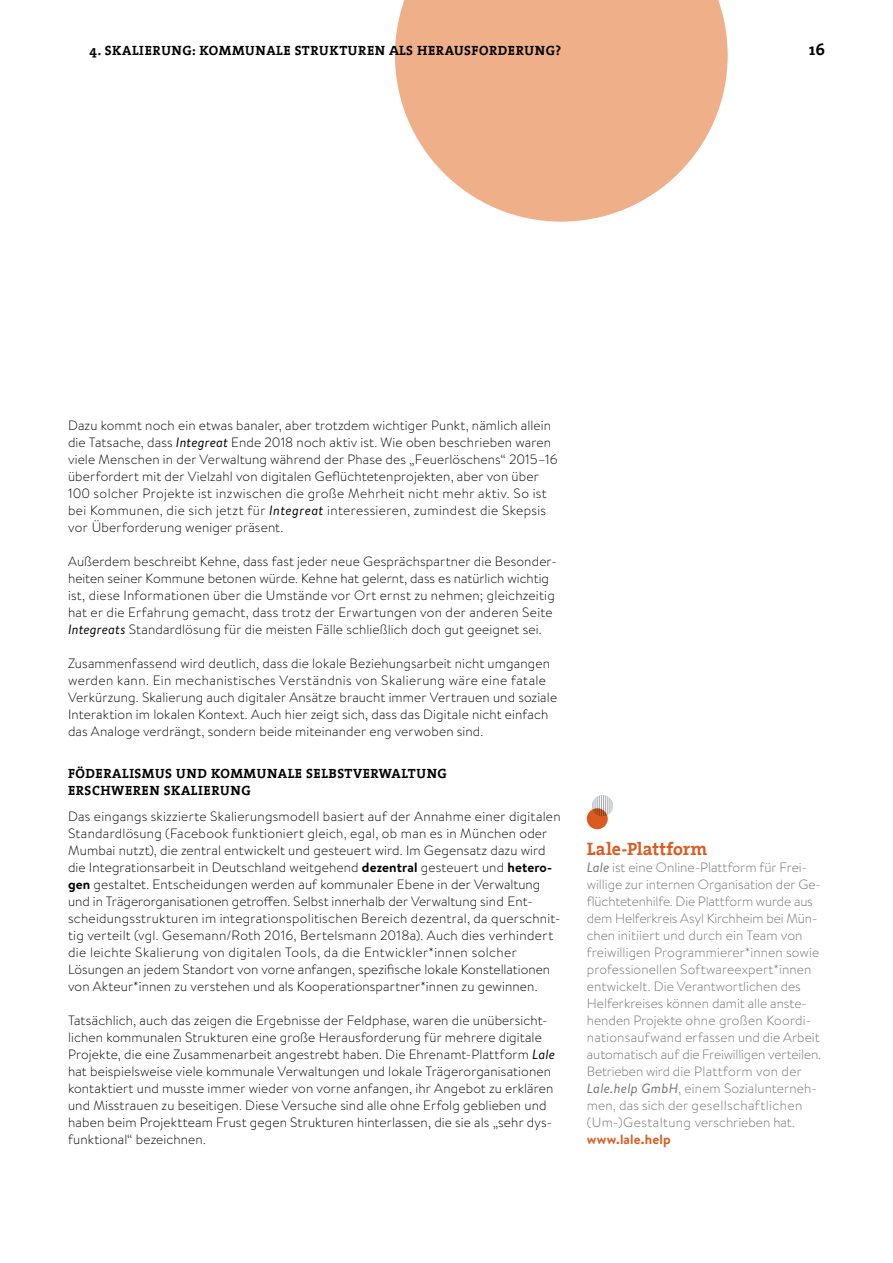
<style>
.page{position:relative;width:893px;height:1263px;background:#fff}
.page>*{position:absolute;margin:0;border:0;box-sizing:border-box;transform-origin:0 0}
.t1{font:700 18px "The Serif";letter-spacing:.005em;color:#db5a20}
.t2{font:700 16.5px "The Serif";color:#000}
.t3{font:300 13.5px/17px "Brandon Text";letter-spacing:.01em;color:#000}
.t4{font:300 13.5px/17px "Brandon Text";color:#706f6f}
.t5{font:700 13.5px/17px "The Serif";letter-spacing:.04em;color:#000}
.t6{font:700 13.5px "Brandon Text";letter-spacing:.01em;color:#db5a20}
.s1{font-weight:400;font-style:italic}
.s2{font-weight:700}
</style>
<div class="page">
<div style="left:587px;top:808px;width:21px;height:21px;background:#db5a20;border-radius:50%"></div>
<svg style="left:593px;top:795px;width:20px;height:21px"></svg>
<svg style="left:395px;top:0;width:333px;height:222px;fill:#efb089"></svg>
<p class="t5" style="left:90px;top:42px;width:32px">4. SKALIER</p>
<p class="t5" style="left:161px;top:42px;width:61px">UNG: KOMM</p>
<p class="t5" style="left:245px;top:42px;width:20px">UNALE</p>
<p class="t5" style="left:295px;top:42px;width:74px">STRUKTUREN</p>
<p class="t5" style="left:389px;top:42px;width:9px">ALS</p>
<p class="t5" style="left:417px;top:42px;width:21px">HERA</p>
<p class="t5" style="left:454px;top:42px;width:20px">USFORDER</p>
<p class="t5" style="left:525px;top:42px;width:38px">UNG?</p>
<p class="t2" style="left:809px;top:36px;width:17px">16</p>
<p class="t3" style="left:68px;top:416px;width:491px">Dazu kommt noch ein etwas banaler, aber trotzdem wichtiger Punkt, nämlich allein die Tatsache, dass <span class="s1">Integreat</span> Ende 2018 noch aktiv ist. Wie oben beschrieben waren viele Menschen in der Verwaltung während der Phase des „Feuerlöschens“ 2015–16 überfordert mit der Vielzahl von digitalen Geflüchtetenprojekten, aber von über 100 solcher Projekte ist inzwischen die große Mehrheit nicht mehr aktiv. So ist bei Kommunen, die sich jetzt für <span class="s1">Integreat</span> interessieren, zumindest die Skepsis vor Überforderung weniger präsent.</p>
<p class="t3" style="left:68px;top:552px;width:490px">Außerdem beschreibt Kehne, dass fast jeder neue Gesprächspartner die Besonder&shy;heiten seiner Kommune betonen würde. Kehne hat gelernt, dass es natürlich wichtig ist, diese Informationen über die Umstände vor Ort ernst zu nehmen; gleichzeitig hat er die Erfahrung gemacht, dass trotz der Erwartungen von der anderen Seite <span class="s1">Integreats</span> Standardlösung für die meisten Fälle schließlich doch gut geeignet sei.</p>
<p class="t3" style="left:68px;top:654px;width:491px">Zusammenfassend wird deutlich, dass die lokale Beziehungsarbeit nicht umgangen werden kann. Ein mechanistisches Verständnis von Skalierung wäre eine fatale Verkürzung. Skalierung auch digitaler Ansätze braucht immer Vertrauen und soziale Interaktion im lokalen Kontext. Auch hier zeigt sich, dass das Digitale nicht einfach das Analoge verdrängt, sondern beide miteinander eng verwoben sind.</p>
<p class="t5" style="left:68px;top:765px;width:379px">FÖDERALISMUS UND KOMMUNALE SELBSTVERWALTUNG<br>ERSCHWEREN SKALIERUNG</p>
<p class="t3" style="left:68px;top:807px;width:494px">Das eingangs skizzierte Skalierungsmodell basiert auf der Annahme einer digitalen Standardlösung (Facebook funktioniert gleich, egal, ob man es in München oder Mumbai nutzt), die zentral entwickelt und gesteuert wird. Im Gegensatz dazu wird die Integrationsarbeit in Deutschland weitgehend <span class="s2">dezentral</span> gesteuert und <span class="s2">hetero&shy;gen</span> gestaltet. Entscheidungen werden auf kommunaler Ebene in der Verwaltung und in Trägerorganisationen getroffen. Selbst innerhalb der Verwaltung sind Ent&shy;scheidungsstrukturen im integrationspolitischen Bereich dezentral, da querschnit&shy;tig verteilt (vgl. Gesemann/Roth 2016, Bertelsmann 2018a). Auch dies verhindert die leichte Skalierung von digitalen Tools, da die Entwickler*innen solcher Lösungen an jedem Standort von vorne anfangen, spezifische lokale Konstellationen von Akteur*innen zu verstehen und als Kooperationspartner*innen zu gewinnen.</p>
<p class="t3" style="left:68px;top:1011px;width:488px">Tatsächlich, auch das zeigen die Ergebnisse der Feldphase, waren die unübersicht&shy;lichen kommunalen Strukturen eine große Herausforderung für mehrere digitale Projekte, die eine Zusammenarbeit angestrebt haben. Die Ehrenamt-Plattform <span class="s1">Lale </span>hat beispielsweise viele kommunale Verwaltungen und lokale Trägerorganisationen kontaktiert und musste immer wieder von vorne anfangen, ihr Angebot zu erklären und Misstrauen zu beseitigen. Diese Versuche sind alle ohne Erfolg geblieben und haben beim Projektteam Frust gegen Strukturen hinterlassen, die sie als „sehr dys&shy;funktional“ bezeichnen.</p>
<h1 class="t1" style="left:587px;top:833px;width:122px">LALE-PLATTFORM</h1>
<p class="t4" style="left:587px;top:858px;width:236px"><span class="s1">Lale</span> ist eine Online-Plattform für Frei&shy;willige zur internen Organisation der Ge&shy;flüchtetenhilfe. Die Plattform wurde aus dem Helferkreis Asyl Kirchheim bei Mün&shy;chen initiiert und durch ein Team von freiwilligen Programmierer*innen sowie professionellen Softwareexpert*innen entwickelt. Die Verantwortlichen des Helferkreises können damit alle anste&shy;henden Projekte ohne großen Koordi&shy;nationsaufwand erfassen und die Arbeit automatisch auf die Freiwilligen verteilen.<br>Betrieben wird die Plattform von der <span class="s1">Lale.help GmbH</span>, einem Sozialunterneh&shy;men, das sich der gesellschaftlichen (Um-)Gestaltung verschrieben hat.</p>
<p class="t6" style="left:587px;top:1130px;width:85px">www.lale.help</p>
</div>
